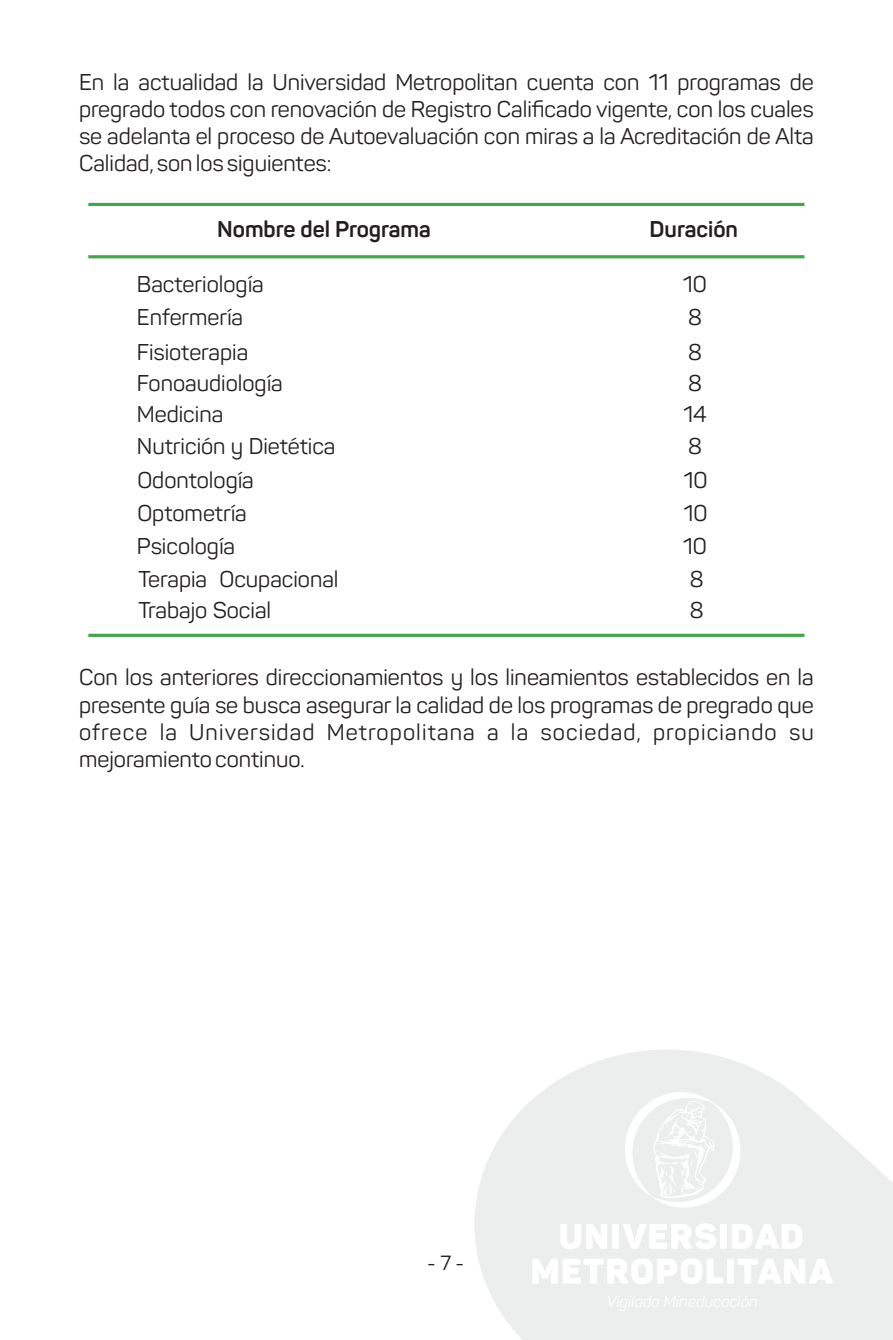
<style>
.page{position:relative;width:893px;height:1340px;background:#fff}
.page>*{position:absolute;margin:0;border:0;box-sizing:border-box;transform-origin:0 0}
.t1{font:22.5px/27.2px "Panton";color:#231f20;text-align:justify}
.t2{font:700 22.5px "Panton";color:#231f20}
.t3{font:20.25px "Panton";color:#231f20}
</style>
<div class="page">
<svg style="left:475px;top:1050px;width:418px;height:289px;fill:#eceded"></svg>
<svg style="left:560px;top:1223px;width:47px;height:26px"></svg>
<div style="left:612px;top:1223px;width:7px;height:25px;background:#fff"></div>
<svg style="left:622px;top:1223px;width:94px;height:26px"></svg>
<div style="left:720px;top:1223px;width:7px;height:25px;background:#fff"></div>
<svg style="left:732px;top:1223px;width:70px;height:25px"></svg>
<svg style="left:532px;top:1258px;width:191px;height:26px"></svg>
<div style="left:727px;top:1258px;width:7px;height:25px;background:#fff"></div>
<svg style="left:738px;top:1258px;width:95px;height:25px"></svg>
<svg style="left:624px;top:1091px;width:117px;height:117px"></svg>
<hr style="left:88px;top:255px;width:716px;height:3px;background:#41a84a">
<hr style="left:88px;top:203px;width:716px;height:3px;background:#41a84a">
<svg style="left:88px;top:633px;width:716px;height:4px;background:#67b96e"></svg>
<p class="t1" style="left:79px;top:70px;width:736px">En la actualidad la Universidad Metropolitan cuenta con 11 programas de pregrado todos con renovación de Registro Calificado vigente, con los cuales se adelanta el proceso de Autoevaluación con miras a la Acreditación de Alta Calidad, son los siguientes:</p>
<p class="t2" style="left:217px;top:219px;width:215px">Nombre del Programa</p>
<p class="t2" style="left:650px;top:219px;width:90px">Duración</p>
<p class="t1" style="left:137px;top:273px;width:128px">Bacteriología</p>
<p class="t1" style="left:683px;top:273px;width:26px">10</p>
<p class="t1" style="left:137px;top:306px;width:108px">Enfermería</p>
<p class="t1" style="left:688px;top:306px;width:15px">8</p>
<p class="t1" style="left:137px;top:340px;width:113px">Fisioterapia</p>
<p class="t1" style="left:688px;top:340px;width:15px">8</p>
<p class="t1" style="left:137px;top:372px;width:147px">Fonoaudiología</p>
<p class="t1" style="left:688px;top:372px;width:15px">8</p>
<p class="t1" style="left:137px;top:403px;width:88px">Medicina</p>
<p class="t1" style="left:683px;top:403px;width:25px">14</p>
<p class="t1" style="left:137px;top:435px;width:200px">Nutrición y Dietética</p>
<p class="t1" style="left:688px;top:435px;width:15px">8</p>
<p class="t1" style="left:137px;top:468px;width:118px">Odontología</p>
<p class="t1" style="left:683px;top:468px;width:26px">10</p>
<p class="t1" style="left:137px;top:502px;width:111px">Optometría</p>
<p class="t1" style="left:683px;top:502px;width:26px">10</p>
<p class="t1" style="left:137px;top:534px;width:100px">Psicología</p>
<p class="t1" style="left:683px;top:534px;width:26px">10</p>
<p class="t1" style="left:138px;top:567px;width:202px">Terapia Ocupacional</p>
<p class="t1" style="left:690px;top:567px;width:15px">8</p>
<p class="t1" style="left:138px;top:599px;width:134px">Trabajo Social</p>
<p class="t1" style="left:690px;top:599px;width:15px">8</p>
<p class="t1" style="left:79px;top:666px;width:736px">Con los anteriores direccionamientos y los lineamientos establecidos en la presente guía se busca asegurar la calidad de los programas de pregrado que ofrece la Universidad Metropolitana a la sociedad, propiciando su mejoramiento continuo.</p>
<p class="t3" style="left:427px;top:1254px;width:39px">- 7 -</p>
</div>
